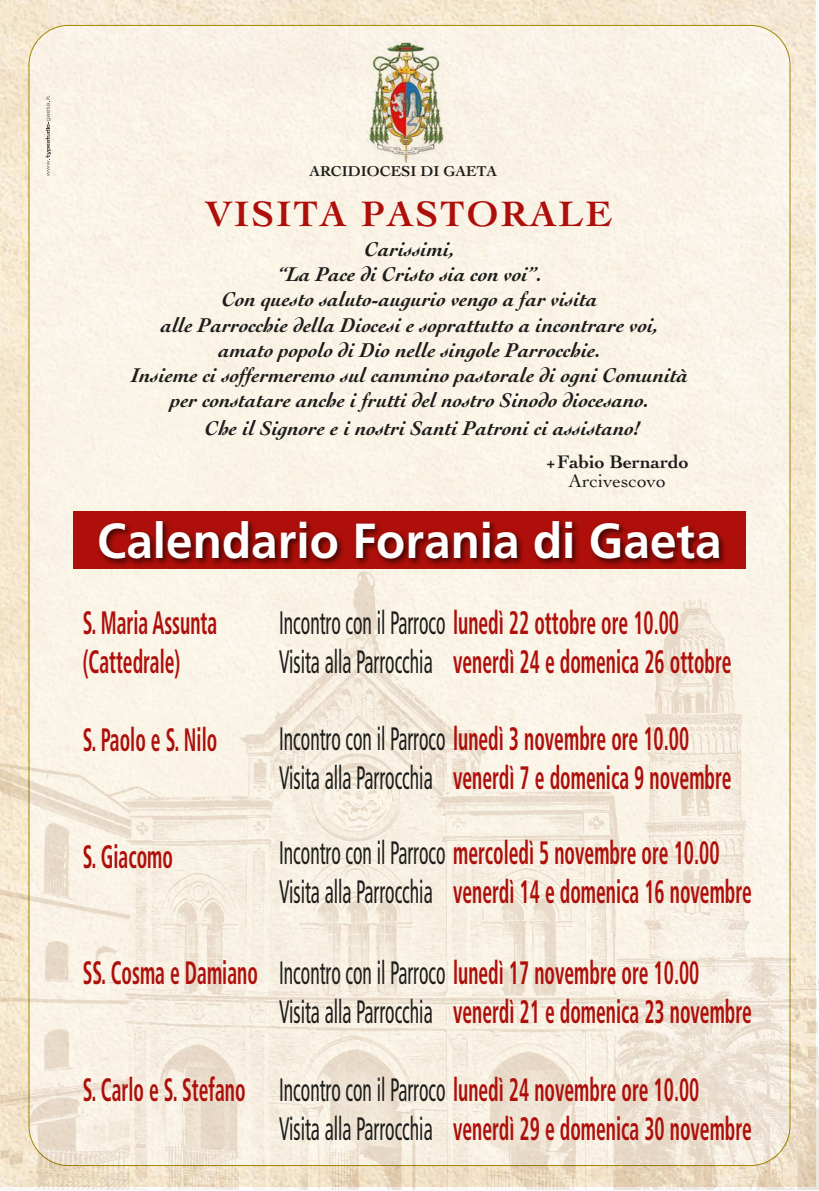
<style>
.page{position:relative;width:819px;height:1191px;background:#fff}
.page>*{position:absolute;margin:0;border:0;box-sizing:border-box;transform-origin:0 0}
.t1{font:700 49.18px "Frutiger";color:#fff}
.t2{font:700 37.27px "Cochin";letter-spacing:.06em;color:#ae0f0a}
.t3{font:700 condensed 32.38px/38.9px "Frutiger";color:#ae0f0a;scale:.6 1}
.t4{font:italic 700 21px/25.2px "Cochin";color:#1d1d1b;text-align:center}
.t5{font:700 19.16px "Cochin";color:#1d1d1b}
.t6{font:19.16px "Cochin";color:#1d1d1b}
.t7{font:700 15.05px "Cochin";color:#1d1d1b}
.s1{font-weight:400;color:#1d1d1b}
</style>
<div class="page">
<img style="left:0;top:0;width:815px;height:519px">
<div style="left:29px;top:25px;width:761px;height:494px;background:#faf3e7"></div>
<img style="left:367px;top:41px;width:78px;height:122px">
<img style="left:0;top:519px;width:819px;height:670px">
<svg style="left:46px;top:96px;width:5px;height:80px"></svg>
<div style="left:73px;top:511px;width:672px;height:58px;background:#ae0f0a"></div>
<img style="left:92px;top:521px;width:639px;height:58px">
<p class="t7" style="left:309px;top:162px;width:189px">ARCIDIOCESI DI GAETA</p>
<p class="t2" style="left:205px;top:192px;width:408px">VISITA PASTORALE</p>
<p class="t4" style="left:131px;top:236px;width:558px">Carissimi,<br>“La Pace di Cristo sia con voi”.<br>Con questo saluto-augurio vengo a far visita<br>alle Parrocchie della Diocesi e soprattutto a incontrare voi, amato popolo di Dio nelle singole Parrocchie.<br>Insieme ci soffermeremo sul cammino pastorale di ogni Comunità per constatare anche i frutti del nostro Sinodo diocesano.</p>
<p class="t4" style="left:205px;top:415px;width:437px">Che il Signore e i nostri Santi Patroni ci assistano!</p>
<p class="t5" style="left:545px;top:450px;width:145px">+Fabio Bernardo</p>
<p class="t6" style="left:568px;top:470px;width:99px">Arcivescovo</p>
<h1 class="t1" style="left:97px;top:512px;width:626px">Calendario Forania di Gaeta</h1>
<p class="t3" style="left:83px;top:603px;width:226px">S. Maria Assunta (Cattedrale)</p>
<p class="t3" style="left:279px;top:603px;width:755px"><span class="s1">Incontro con il Parroco</span> lunedì 22 ottobre ore 10.00<br><span class="s1">Visita alla Parrocchia</span> venerdì 24 e domenica 26 ottobre</p>
<p class="t3" style="left:83px;top:720px;width:226px">S. Paolo e S. Nilo</p>
<p class="t3" style="left:279px;top:719px;width:755px"><span class="s1">Incontro con il Parroco</span> lunedì 3 novembre ore 10.00<br><span class="s1">Visita alla Parrocchia</span> venerdì 7 e domenica 9 novembre</p>
<p class="t3" style="left:83px;top:837px;width:152px">S. Giacomo</p>
<p class="t3" style="left:279px;top:833px;width:789px"><span class="s1">Incontro con il Parroco</span> mercoledì 5 novembre ore 10.00<br><span class="s1">Visita alla Parrocchia</span> venerdì 14 e domenica 16 novembre</p>
<p class="t3" style="left:83px;top:953px;width:293px">SS. Cosma e Damiano</p>
<p class="t3" style="left:83px;top:1070px;width:273px">S. Carlo e S. Stefano</p>
<p class="t3" style="left:279px;top:953px;width:789px"><span class="s1">Incontro con il Parroco</span> lunedì 17 novembre ore 10.00<br><span class="s1">Visita alla Parrocchia</span> venerdì 21 e domenica 23 novembre</p>
<p class="t3" style="left:279px;top:1070px;width:789px"><span class="s1">Incontro con il Parroco</span> lunedì 24 novembre ore 10.00<br><span class="s1">Visita alla Parrocchia</span> venerdì 29 e domenica 30 novembre</p>
</div>
